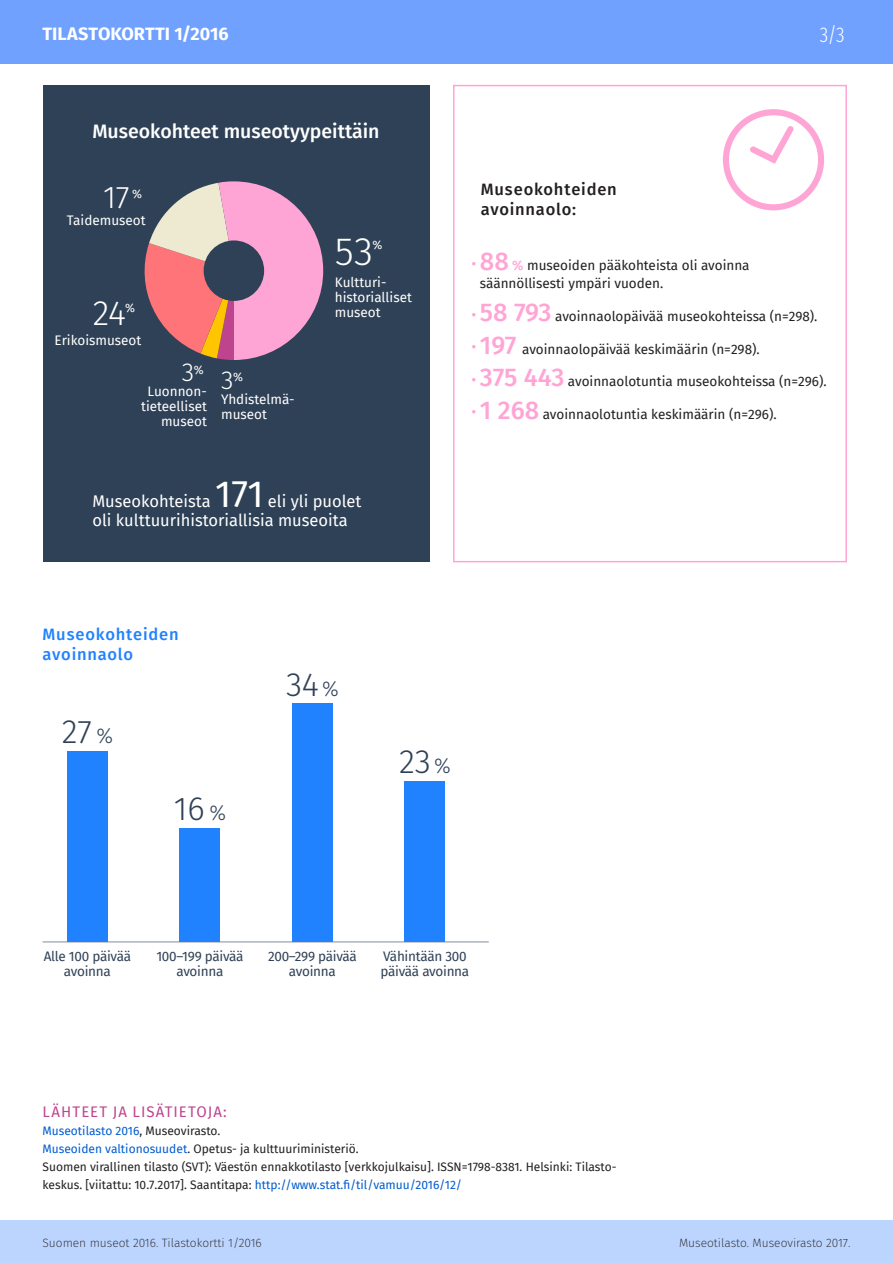
<style>
.page{position:relative;width:893px;height:1263px;background:#fff}
.page>*{position:absolute;margin:0;border:0;box-sizing:border-box;transform-origin:0 0}
.t1{font:300 39px "Fira Sans";color:#fff}
.t2{font:37.5px "Fira Sans";color:#fff}
.t3{font:300 34.5px "Fira Sans";color:#fff}
.t4{font:300 33px "Fira Sans";letter-spacing:-.005em;color:#2f4156}
.t5{font:300 31.5px "Fira Sans";color:#fff}
.t6{font:300 25.5px "Fira Sans";color:#fff}
.t7{font:300 extra-condensed 21px "Fira Sans";color:#fff}
.t8{font:500 19.5px "Fira Sans";color:#fff}
.t9{font:700 18px "Fira Sans";color:#fff}
.t10{font:16.5px/19.5px "Fira Sans";color:#fff}
.t11{font:500 16.5px/19.5px "Fira Sans";letter-spacing:.05em;color:#231f20}
.t12{font:500 16.5px/19.5px "Fira Sans";letter-spacing:.05em;color:#2182ff}
.t13{font:15px "Fira Sans";letter-spacing:.07em;color:#be448e}
.t14{font:13.5px/18px "Fira Sans";color:#231f20}
.t15{font:13.5px/15px "Fira Sans";color:#fff}
.t16{font:13.5px/15px "Fira Sans";letter-spacing:-.02em;color:#2f4156;text-align:center}
.t17{font:12px/18px "Fira Sans";color:#231f20}
.t18{font:200 12px "Fira Sans";color:#231f20}
.t19{font:12px "Fira Sans";color:#fff}
.s1{font-size:15px;color:#ffa5d5}
.s2{font-weight:500;font-size:25.5px;color:#ffa5d5}
.s3{font-weight:500;color:#ffa5d5}
.s4{font-size:21px}
.s5{color:#005cd1}
</style>
<div class="page">
<div style="left:43px;top:86px;width:386px;height:476px;background:#2f4156"></div>
<div style="left:453px;top:85px;width:394px;height:477px;border:2px solid #ffa5d5"></div>
<svg style="left:144px;top:181px;width:179px;height:179px"></svg>
<div style="left:204px;top:240px;width:60px;height:61px;background:#2f4156;border-radius:50%"></div>
<div style="left:0;top:0;width:893px;height:64px;background:#70a1ff"></div>
<div style="left:0;top:1220px;width:893px;height:43px;background:#bcd5ff"></div>
<svg style="left:723px;top:109px;width:101px;height:101px"></svg>
<hr style="left:43px;top:941px;width:446px;height:1px;background:#828d9a">
<div style="left:180px;top:829px;width:40px;height:113px;background:#2182ff"></div>
<div style="left:67px;top:751px;width:41px;height:191px;background:#2182ff"></div>
<div style="left:292px;top:704px;width:41px;height:238px;background:#2182ff"></div>
<div style="left:405px;top:781px;width:40px;height:161px;background:#2182ff"></div>
<h3 class="t9" style="left:43px;top:19px;width:187px">TILASTOKORTTI 1/2016</h3>
<h3 class="t8" style="left:92px;top:116px;width:289px">Museokohteet museotyypeittäin</h3>
<h3 class="t5" style="left:103px;top:175px;width:28px">17</h3>
<p class="t19" style="left:132px;top:185px;width:11px">%</p>
<p class="t15" style="left:67px;top:213px;width:80px">Taidemuseot</p>
<h3 class="t3" style="left:93px;top:289px;width:35px">24</h3>
<p class="t19" style="left:125px;top:298px;width:11px">%</p>
<p class="t15" style="left:55px;top:333px;width:88px">Erikoismuseot</p>
<h3 class="t6" style="left:182px;top:354px;width:24px">3<sup>%</sup></h3>
<p class="t15" style="left:141px;top:383px;width:67px;text-align:right">Luonnon&shy;tieteelliset museot</p>
<h3 class="t6" style="left:221px;top:362px;width:24px">3<sup>%</sup></h3>
<p class="t15" style="left:221px;top:391px;width:75px">Yhdistelmä&shy;museot</p>
<h1 class="t1" style="left:335px;top:224px;width:40px">53</h1>
<p class="t19" style="left:373px;top:235px;width:11px">%</p>
<p class="t15" style="left:335px;top:274px;width:79px">Kultturi&shy;historialliset museot</p>
<h2 class="t2" style="left:215px;top:465px;width:50px">171</h2>
<h3 class="t10" style="left:92px;top:491px;width:271px;text-indent:175px">eli yli puolet oli kulttuurihistoriallisia museoita</h3>
<h3 class="t10" style="left:92px;top:491px;width:120px">Museokohteista</h3>
<h3 class="t11" style="left:481px;top:179px;width:138px">Museokohteiden avoinnaolo:</h3>
<h3 class="t7" style="left:820px;top:20px;width:26px">3/3</h3>
<p class="t14" style="left:480px;top:256px;width:271px;text-indent:-9px"><span class="s1">•</span> <span class="s2">88</span> <span class="s3">%</span> museoiden pääkohteista oli avoinna säännöllisesti ympäri vuoden.</p>
<p class="t14" style="left:471px;top:307px;width:348px"><span class="s1">•</span> <span class="s2">58 793</span> avoinnaolopäivää museokohteissa (n=298).</p>
<p class="t14" style="left:471px;top:339px;width:290px"><span class="s1">•</span> <span class="s2">197</span> avoinnaolopäivää keskimäärin (n=298).</p>
<p class="t14" style="left:471px;top:372px;width:357px"><span class="s1">•</span> <span class="s2">375 443</span> avoinnaolotuntia museokohteissa (n=296).</p>
<p class="t14" style="left:471px;top:404px;width:307px"><span class="s1">•</span> <span class="s2">1 268</span> avoinnaolotuntia keskimäärin (n=296).</p>
<h3 class="t12" style="left:43px;top:624px;width:138px">Museokohteiden avoinnaolo</h3>
<h3 class="t4" style="left:62px;top:708px;width:53px">27 <span class="s4">%</span></h3>
<h3 class="t4" style="left:174px;top:785px;width:54px">16<span class="s4">%</span></h3>
<h3 class="t4" style="left:286px;top:661px;width:54px">34<span class="s4">%</span></h3>
<h3 class="t4" style="left:399px;top:738px;width:53px">23<span class="s4">%</span></h3>
<p class="t16" style="left:44px;top:948px;width:89px">Alle 100 päivää avoinna</p>
<p class="t16" style="left:156px;top:948px;width:89px">100–199 päivää avoinna</p>
<p class="t16" style="left:268px;top:948px;width:90px">200–299 päivää avoinna</p>
<p class="t16" style="left:381px;top:948px;width:90px;text-align:left">Vähintään 300 päivää avoinna</p>
<p class="t13" style="left:43px;top:1100px;width:186px">LÄHTEET JA LISÄTIETOJA:</p>
<p class="t17" style="left:43px;top:1121px;width:575px"><span class="s5">Museotilasto 2016</span>, Museovirasto.<br><span class="s5">Museoiden valtionosuudet</span>. Opetus- ja kulttuuriministeriö.<br>Suomen virallinen tilasto (SVT): Väestön ennakkotilasto [verkkojulkaisu]. ISSN=1798-8381. Helsinki: Tilasto&shy;keskus. [viitattu: 10.7.2017]. Saantitapa: <span class="s5">http://www.stat.fi/til/vamuu/2016/12/</span></p>
<p class="t18" style="left:43px;top:1234px;width:221px">Suomen museot 2016. Tilastokortti 1/2016</p>
<p class="t18" style="left:679px;top:1234px;width:173px">Museotilasto. Museovirasto 2017.</p>
</div>
